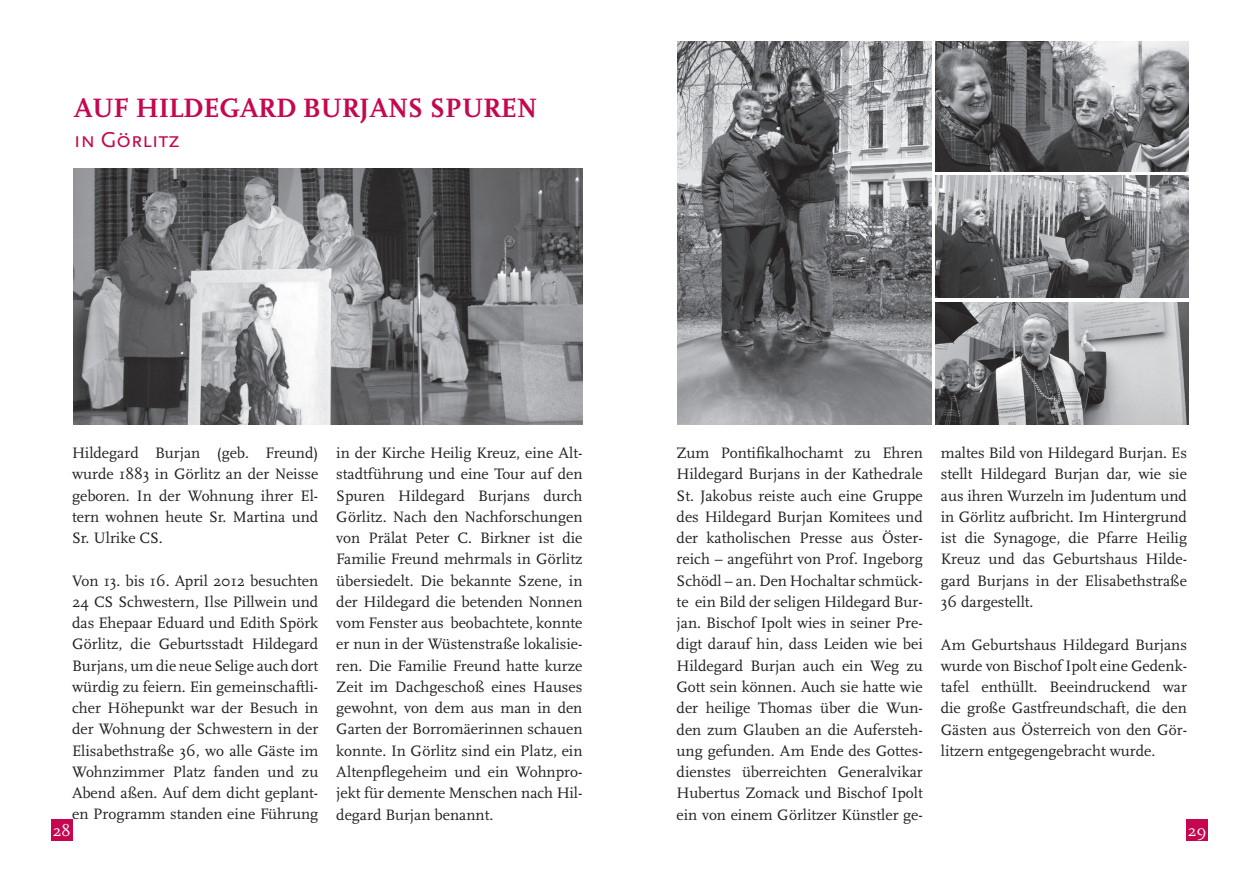
<style>
.page{position:relative;width:1259px;height:893px;background:#fff}
.page>*{position:absolute;margin:0;border:0;box-sizing:border-box;transform-origin:0 0}
.t1{font:700 27.75px "Scala";letter-spacing:-.01em;color:#c50750}
.t2{font:22.5px "Scala Sans Caps";letter-spacing:-.01em;color:#c50750}
.t3{font:16.5px "Scala Caps";color:#fff}
.t4{font:15.75px/21.3px "Scala";color:#231f20;text-align:justify}
</style>
<div class="page">
<div style="left:51px;top:819px;width:21px;height:22px;background:#c50750"></div>
<div style="left:1186px;top:819px;width:22px;height:22px;background:#c50750"></div>
<img style="left:74px;top:168px;width:509px;height:257px">
<img style="left:677px;top:41px;width:255px;height:384px">
<img style="left:935px;top:41px;width:253px;height:130px">
<img style="left:935px;top:175px;width:253px;height:123px">
<img style="left:935px;top:302px;width:253px;height:123px">
<h1 class="t1" style="left:74px;top:93px;width:20px">AUF</h1>
<h1 class="t1" style="left:136px;top:93px;width:403px">HILDEGARD BURJANS SPUREN</h1>
<h2 class="t2" style="left:74px;top:128px;width:107px">in Görlitz</h2>
<p class="t4" style="left:72px;top:442px;width:248px">Hildegard Burjan (geb. Freund) wurde 1883 in Görlitz an der Neisse geboren. In der Wohnung ihrer El&shy;tern wohnen heute S r. Martina und S r. Ulrike CS .</p>
<p class="t4" style="left:72px;top:570px;width:248px">Von 13. bis 16. April 2012 besuchten 24 CS S chwestern, Ilse Pillwein und das Ehepaar Eduard und Edith S pörk Görlitz, die Geburtsstadt Hildegard Burjans, um die neue Selige auch dort würdig zu feiern. Ein gemeinschaftli&shy;cher Höhepunkt war der Besuch in der Wohnung der S chwestern in der Elisabethstraße 36, wo alle Gäste im Wohnzimmer Platz fanden und zu Abend aßen. Auf dem dicht geplant&shy;en Programm standen eine Führung</p>
<p class="t4" style="left:336px;top:442px;width:248px">in der Kirche Heilig Kreuz, eine Alt&shy;stadtführung und eine Tour auf den S puren Hildegard Burjans durch Görlitz. Nach den Nachforschungen von Prälat Peter C. Birkner ist die Familie Freund mehrmals in Görlitz übersiedelt. Die bekannte S zene, in der Hildegard die betenden Nonnen vom Fenster aus beobachtete, konnte er nun in der Wüstenstraße lokalisie&shy;ren. Die Familie Freund hatte kurze Zeit im Dachgeschoß eines Hauses gewohnt, von dem aus man in den Garten der Borromäerinnen schauen konnte. In Görlitz sind ein Platz, ein Altenpflegeheim und ein Wohnpro&shy;jekt für demente Menschen nach Hil&shy;degard Burjan benannt.</p>
<p class="t4" style="left:676px;top:443px;width:248px">Zum Pontifikalhochamt zu Ehren Hildegard Burjans in der Kathedrale S t. Jakobus reiste auch eine Gruppe des Hildegard Burjan Komitees und der katholischen Presse aus Öster&shy;reich – angeführt von Prof. Ingeborg S chödl – an. Den Hochaltar schmück&shy;te ein Bild der seligen Hildegard Bur&shy;jan. Bischof Ipolt wies in seiner Pre&shy;digt darauf hin, dass Leiden wie bei Hildegard Burjan auch ein Weg zu Gott sein können. Auch sie hatte wie der heilige Thomas über die Wun&shy;den zum Glauben an die Aufersteh&shy;ung gefunden. Am Ende des Gottes&shy;dienstes überreichten Generalvikar Hubertus Zomack und Bischof Ipolt ein von einem Görlitzer Künstler ge-</p>
<p class="t4" style="left:941px;top:443px;width:248px">maltes Bild von Hildegard Burjan. Es stellt Hildegard Burjan dar, wie sie aus ihren Wurzeln im Judentum und in Görlitz aufbricht. Im Hintergrund ist die Synagoge, die Pfarre Heilig Kreuz und das Geburtshaus Hilde&shy;gard Burjans in der Elisabethstraße 36 dargestellt.</p>
<p class="t4" style="left:941px;top:634px;width:248px">Am Geburtshaus Hildegard Burjans wurde von Bischof Ipolt eine Gedenk&shy;tafel enthüllt. Beeindruckend war die große Gastfreundschaft, die den Gästen aus Österreich von den Gör&shy;litzern entgegengebracht wurde.</p>
<p class="t3" style="left:53px;top:822px;width:19px">28</p>
<p class="t3" style="left:1188px;top:822px;width:20px">29</p>
</div>
